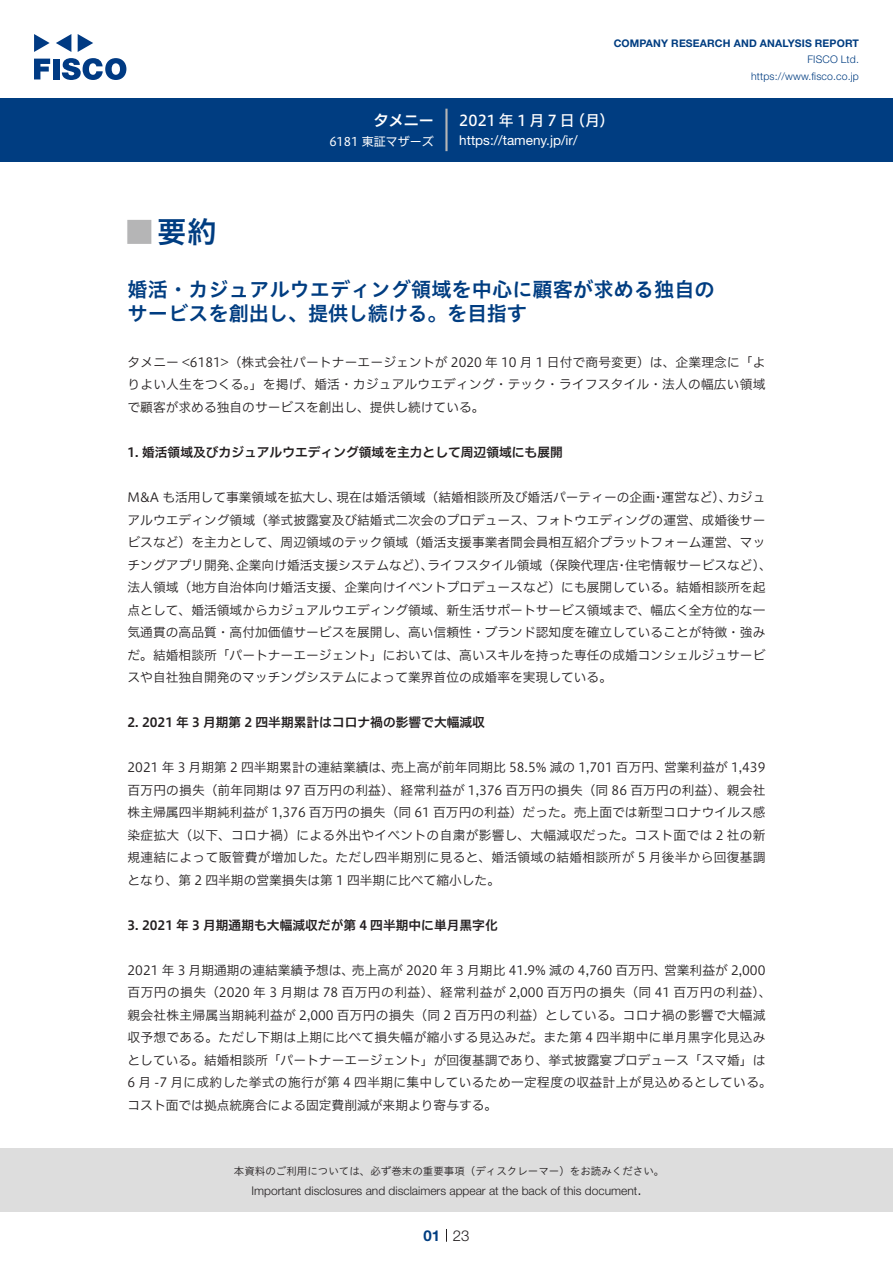
<style>
.page{position:relative;width:893px;height:1263px;background:#fff}
.page>*{position:absolute;margin:0;border:0;box-sizing:border-box;transform-origin:0 0}
.t1{font:30px "Hiragino UD Sans Std N W6";color:#003d81}
.t2{font:700 24px "Koz Go Pro";color:#b5b5b6}
.t3{font:20.25px/24px "Hiragino UD Sans Std W6";color:#003d81}
.t4{font:15px "Hiragino UD Sans F Std N W5";letter-spacing:.195em;color:#fff}
.t5{font:15px "Hiragino UD Sans F Std N W6";color:#fff}
.t6{font:300 15px "Helvetica Neue LT Std";color:#231f20}
.t7{font:700 15px "Helvetica Neue LT Std";color:#003d81}
.t8{font:13.5px "Helvetica Neue LT Std";color:#fff}
.t9{font:12.75px/22.5px "Hiragino UD Sans F Std N W3";color:#231f20}
.t10{font:12.75px/22.5px "Hiragino UD Sans F Std N W3";letter-spacing:.02em;color:#231f20}
.t11{font:12.75px "Hiragino UD Sans F Std N W6";color:#231f20}
.t12{font:300 12px "Helvetica Neue LT Std";color:#231f20}
.t13{font:12px "Hiragino UD Sans F Std N W4";color:#fff}
.t14{font:10.5px "Hiragino UD Sans Std W3";color:#231f20}
.t15{font:700 10.5px "Helvetica Neue LT Std";letter-spacing:.015em;color:#003d81}
.t16{font:300 10.5px/16.5px "Helvetica Neue LT Std";letter-spacing:.015em;color:#003d81;text-align:right}
</style>
<div class="page">
<div style="left:0;top:1148px;width:893px;height:64px;background:#ddd"></div>
<svg style="left:34px;top:59px;width:16px;height:20px"></svg>
<div style="left:53px;top:59px;width:6px;height:20px;background:#003a83"></div>
<svg style="left:62px;top:58px;width:64px;height:22px"></svg>
<svg style="left:34px;top:34px;width:16px;height:18px"></svg>
<svg style="left:78px;top:34px;width:15px;height:18px"></svg>
<svg style="left:56px;top:34px;width:15px;height:18px"></svg>
<div style="left:0;top:98px;width:893px;height:64px;background:#003d81"></div>
<hr style="left:445px;top:109px;width:3px;height:42px;background:#b5b5b6">
<svg style="left:446px;top:1229px;width:1px;height:13px"></svg>
<p class="t5" style="left:374px;top:109px;width:62px">タメニー</p>
<p class="t13" style="left:329px;top:132px;width:106px">6181 東証マザーズ</p>
<p class="t15" style="left:614px;top:37px;width:247px">COMPANY RESEARCH AND ANALYSIS REPORT</p>
<p class="t16" style="left:751px;top:51px;width:109px">FISCO Ltd. https://www.fisco.co j p.</p>
<p class="t4" style="left:459px;top:109px;width:117px">2021年1月7日</p>
<p class="t4" style="left:570px;top:109px;width:46px">（月(</p>
<p class="t8" style="left:459px;top:132px;width:120px">https://tameny j p. /i r/</p>
<h1 class="t1" style="left:157px;top:209px;width:61px">要約</h1>
<h2 class="t2" style="left:128px;top:217px;width:25px">█</h2>
<h3 class="t3" style="left:128px;top:276px;width:589px">婚活・カジュアルウエディング領域を中心に顧客が求める独自のサービスを創出し、提供し続ける。を目指す</h3>
<p class="t9" style="left:128px;top:350px;width:639px;text-align:justify">タメニー &lt;6181&gt;（株式会社パートナーエージェントが 2020 年 10 月 1 日付で商号変更）は、企業理念に「よりよい人生をつくる。」を掲げ、婚活・カジュアルウエディング・テック・ライフスタイル・法人の幅広い領域で顧客が求める独自のサービスを創出し、提供し続けている。</p>
<p class="t11" style="left:128px;top:442px;width:437px">1. 婚活領域及びカジュアルウエディング領域を主力として周辺領域にも展開</p>
<p class="t9" style="left:727px;top:485px;width:40px">カジュ</p>
<p class="t9" style="left:336px;top:485px;width:320px">現在は婚活領域（結婚相談所及び婚活パーティーの企画</p>
<p class="t9" style="left:661px;top:485px;width:72px">運営など）、</p>
<p class="t9" style="left:128px;top:485px;width:215px">M&amp;A も活用して事業領域を拡大し、</p>
<p class="t9" style="left:128px;top:508px;width:639px">アルウエディング領域（挙式披露宴及び結婚式二次会のプロデュース、フォトウエディングの運営、成婚後サー</p>
<p class="t9" style="left:128px;top:530px;width:639px">ビスなど）を主力として、周辺領域のテック領域（婚活支援事業者間会員相互紹介プラットフォーム運営、マッ</p>
<p class="t9" style="left:625px;top:553px;width:148px">住宅情報サービスなど、(</p>
<p class="t9" style="left:652px;top:485px;width:14px">・</p>
<p class="t9" style="left:128px;top:553px;width:639px">チングアプリ開発、<br>法人領域（地方自治体向け婚活支援、企業向けイベントプロデュースなど）にも展開している。結婚相談所を起点として、婚活領域からカジュアルウエディング領域、新生活サポートサービス領域まで、幅広く全方位的な一気通貫の高品質・高付加価値サービスを展開し、高い信頼性・ブランド認知度を確立していることが特徴・強みだ。結婚相談所「パートナーエージェント」においては、高いスキルを持った専任の成婚コンシェルジュサービスや自社独自開発のマッチングシステムによって業界首位の成婚率を実現している。</p>
<p class="t11" style="left:128px;top:712px;width:359px">2. 2021 年 3 月期第 2 四半期累計はコロナ禍の影響で大幅減収</p>
<p class="t9" style="left:664px;top:755px;width:103px">営業利益が 1,439</p>
<p class="t9" style="left:236px;top:553px;width:199px">企業向け婚活支援システムなど）、</p>
<p class="t9" style="left:427px;top:553px;width:193px">ライフスタイル領域（保険代理店</p>
<p class="t9" style="left:616px;top:553px;width:14px">・</p>
<p class="t9" style="left:391px;top:755px;width:277px">売上高が前年同期比 58.5% 減の 1,701 百万円、</p>
<p class="t9" style="left:128px;top:755px;width:639px">2021 年 3 月期第 2 四半期累計の連結業績は、<br>百万円の損失（前年同期は 97 百万円の利益）、経常利益が 1,376 百万円の損失（同 86 百万円の利益）、親会社株主帰属四半期純利益が 1,376 百万円の損失（同 61 百万円の利益）だった。売上面では新型コロナウイルス感染症拡大（以下、コロナ禍）による外出やイベントの自粛が影響し、大幅減収だった。コスト面では 2 社の新規連結によって販管費が増加した。ただし四半期別に見ると、婚活領域の結婚相談所が 5 月後半から回復基調となり、第 2 四半期の営業損失は第 1 四半期に比べて縮小した。</p>
<p class="t11" style="left:128px;top:915px;width:372px">3. 2021 年 3 月期通期も大幅減収だが第 4 四半期中に単月黒字化</p>
<p class="t9" style="left:664px;top:958px;width:103px">営業利益が 2,000</p>
<p class="t9" style="left:352px;top:958px;width:316px">売上高が 2020 年 3 月期比 41.9% 減の 4,760 百万円、</p>
<p class="t10" style="left:128px;top:958px;width:646px">2021 年 3 月期通期の連結業績予想は、<br>百万円の損失（2020 年 3 月期は 78 百万円の利益）、経常利益が 2,000 百万円の損失（同 41 百万円の利益、(親会社株主帰属当期純利益が 2,000 百万円の損失（同 2 百万円の利益）としている。コロナ禍の影響で大幅減収予想である。ただし下期は上期に比べて損失幅が縮小する見込みだ。また第 4 四半期中に単月黒字化見込みとしている。結婚相談所「パートナーエージェント」が回復基調であり、挙式披露宴プロデュース「スマ婚」は6 月 -7 月に成約した挙式の施行が第 4 四半期に集中しているため一定程度の収益計上が見込めるとしている。コスト面では拠点統廃合による固定費削減が来期より寄与する。</p>
<p class="t14" style="left:234px;top:1163px;width:432px">本資料のご利用については、必ず巻末の重要事項（ディスクレーマー）をお読みください。</p>
<p class="t6" style="left:637px;top:1180px;width:6px">.</p>
<p class="t12" style="left:251px;top:1183px;width:387px">Important disclosures and disclaimers appear at the back of this document</p>
<p class="t7" style="left:423px;top:1226px;width:18px">01</p>
<p class="t6" style="left:453px;top:1226px;width:18px">23</p>
</div>
